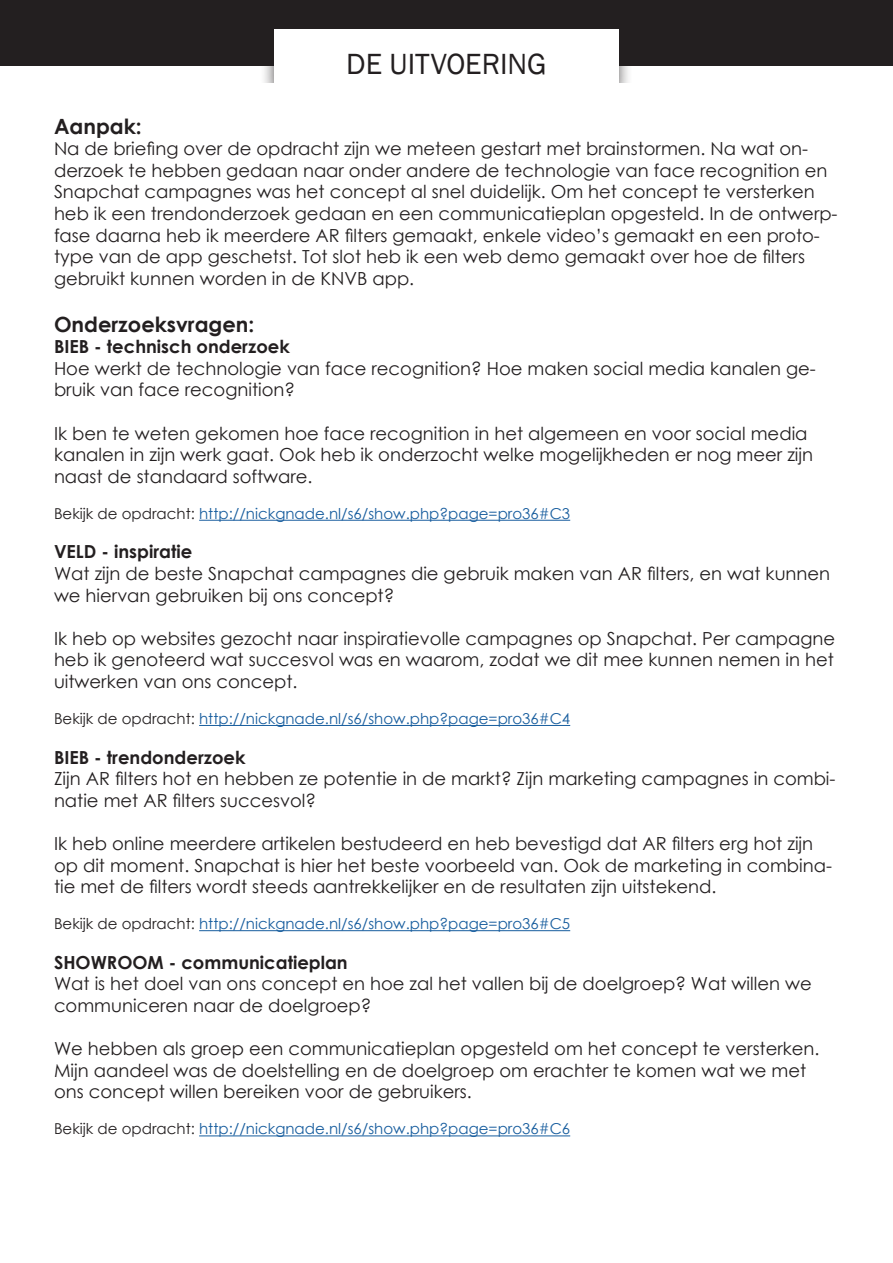
<style>
.page{position:relative;width:893px;height:1263px;background:#fff}
.page>*{position:absolute;margin:0;border:0;box-sizing:border-box;transform-origin:0 0}
.t1{font:30px "Franklin Gothic";color:#231f20}
.t2{font:700 21px "Century Gothic";color:#231f20}
.t3{font:18px/21.6px "Century Gothic";color:#231f20}
.t4{font:700 18px "Century Gothic";color:#231f20}
.t5{font:15px "Century Gothic";color:#175d9e}
.s1{color:#231f20}
</style>
<div class="page">
<div style="left:0;top:0;width:893px;height:66px;background:#231f20"></div>
<div style="left:260px;top:21px;width:373px;height:84px;background:#231f20;opacity:.75"></div>
<div style="left:274px;top:30px;width:345px;height:55px;background:#fff"></div>
<div style="left:252px;top:83px;width:389px;height:35px;background:#fff"></div>
<hr style="left:199px;top:520px;width:371px;height:1px;background:#175d9e">
<hr style="left:199px;top:725px;width:371px;height:1px;background:#175d9e">
<hr style="left:199px;top:930px;width:371px;height:1px;background:#175d9e">
<hr style="left:199px;top:1135px;width:371px;height:1px;background:#175d9e">
<p class="t1" style="left:346px;top:45px;width:202px">DE UITVOERING</p>
<p class="t2" style="left:54px;top:110px;width:89px">Aanpak:</p>
<p class="t3" style="left:54px;top:138px;width:785px">Na de briefing over de opdracht zijn we meteen gestart met brainstormen. Na wat on&shy;derzoek te hebben gedaan naar onder andere de technologie van face recognition en Snapchat campagnes was het concept al snel duidelijk. Om het concept te versterken heb ik een trendonderzoek gedaan en een communicatieplan opgesteld. In de ontwerp&shy;fase daarna heb ik meerdere AR filters gemaakt, enkele video’s gemaakt en een proto&shy;type van de app geschetst. Tot slot heb ik een web demo gemaakt over hoe de filters gebruikt kunnen worden in de KNVB app.</p>
<p class="t2" style="left:54px;top:308px;width:202px">Onderzoeksvragen:</p>
<p class="t4" style="left:54px;top:333px;width:237px">BIEB - technisch onderzoek</p>
<p class="t3" style="left:54px;top:357px;width:763px">Hoe werkt de technologie van face recognition? Hoe maken social media kanalen ge&shy;bruik van face recognition?</p>
<p class="t3" style="left:54px;top:422px;width:761px">Ik ben te weten gekomen hoe face recognition in het algemeen en voor social media kanalen in zijn werk gaat. Ook heb ik onderzocht welke mogelijkheden er nog meer zijn naast de standaard software.</p>
<p class="t5" style="left:54px;top:503px;width:518px"><span class="s1">Bekijk de opdracht:</span> http://nickgnade.nl/s6/show.php?page=pro36#C3</p>
<p class="t4" style="left:54px;top:538px;width:140px">VELD - inspiratie</p>
<p class="t3" style="left:54px;top:562px;width:778px">Wat zijn de beste Snapchat campagnes die gebruik maken van AR filters, en wat kunnen we hiervan gebruiken bij ons concept?</p>
<p class="t3" style="left:54px;top:627px;width:783px;text-align:justify">Ik heb op websites gezocht naar inspiratievolle campagnes op Snapchat. Per campagne heb ik genoteerd wat succesvol was en waarom, zodat we dit mee kunnen nemen in het uitwerken van ons concept.</p>
<p class="t5" style="left:54px;top:708px;width:518px"><span class="s1">Bekijk de opdracht:</span> http://nickgnade.nl/s6/show.php?page=pro36#C4</p>
<p class="t4" style="left:54px;top:743px;width:193px">BIEB - trendonderzoek</p>
<p class="t3" style="left:54px;top:768px;width:783px">Zijn AR filters hot en hebben ze potentie in de markt? Zijn marketing campagnes in combi&shy;natie met AR filters succesvol?</p>
<p class="t3" style="left:54px;top:832px;width:779px">Ik heb online meerdere artikelen bestudeerd en heb bevestigd dat AR filters erg hot zijn op dit moment. Snapchat is hier het beste voorbeeld van. Ook de marketing in combina&shy;tie met de filters wordt steeds aantrekkelijker en de resultaten zijn uitstekend.</p>
<p class="t5" style="left:54px;top:913px;width:518px"><span class="s1">Bekijk de opdracht:</span> http://nickgnade.nl/s6/show.php?page=pro36#C5</p>
<p class="t4" style="left:54px;top:949px;width:295px">SHOWROOM - communicatieplan</p>
<p class="t3" style="left:54px;top:973px;width:759px">Wat is het doel van ons concept en hoe zal het vallen bij de doelgroep? Wat willen we communiceren naar de doelgroep?</p>
<p class="t3" style="left:54px;top:1038px;width:767px">We hebben als groep een communicatieplan opgesteld om het concept te versterken.<br>Mijn aandeel was de doelstelling en de doelgroep om erachter te komen wat we met ons concept willen bereiken voor de gebruikers.</p>
<p class="t5" style="left:54px;top:1118px;width:518px"><span class="s1">Bekijk de opdracht:</span> http://nickgnade.nl/s6/show.php?page=pro36#C6</p>
</div>
